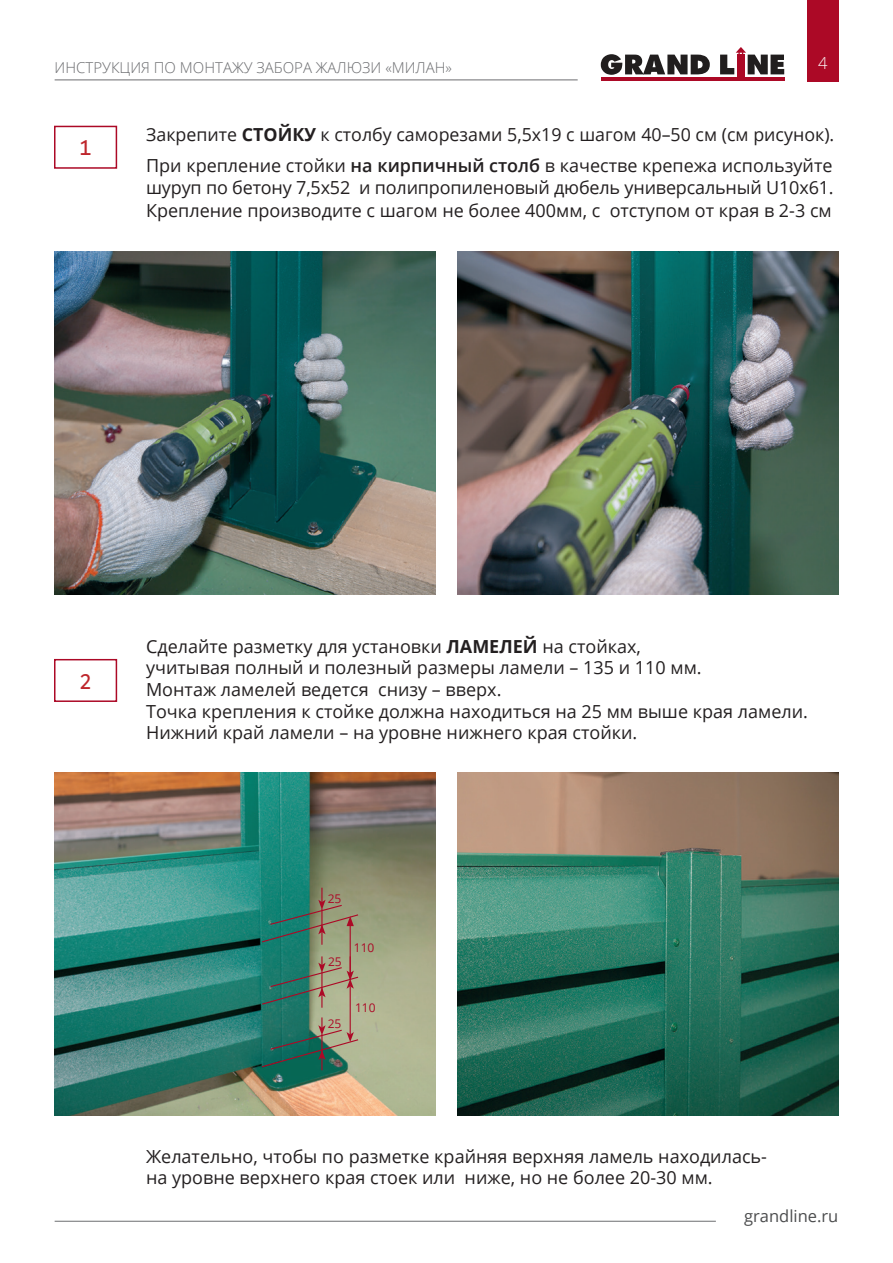
<style>
.page{position:relative;width:893px;height:1263px;background:#fff}
.page>*{position:absolute;margin:0;border:0;box-sizing:border-box;transform-origin:0 0}
.t1{font:21px "Red Ring";color:#be262c}
.t2{font:18px/21.6px "Open Sans";color:#231f20}
.t3{font:16.5px "Open Sans";color:#4b4c4d}
.t4{font:300 16.5px "Open Sans";color:#fff}
.t5{font:300 15px "Open Sans";color:#6c6d70}
.t6{font:12px "Open Sans";color:#ac0926}
.s1{font-weight:700}
.s2{font-weight:600}
</style>
<div class="page">
<div style="left:807px;top:0;width:31px;height:81px;background:#ac0926"></div>
<div style="left:737px;top:55px;width:7px;height:24px;background:#ac0926"></div>
<hr style="left:601px;top:77px;width:183px;height:3px;background:#ac0926">
<svg style="left:601px;top:54px;width:109px;height:21px"></svg>
<svg style="left:720px;top:47px;width:64px;height:27px"></svg>
<hr style="left:55px;top:80px;width:523px;height:1px;background:#6c6d70">
<hr style="left:55px;top:1221px;width:661px;height:1px;background:#6c6d70">
<img style="left:54px;top:251px;width:382px;height:343px">
<img style="left:54px;top:772px;width:382px;height:343px">
<img style="left:457px;top:251px;width:382px;height:343px">
<img style="left:457px;top:772px;width:382px;height:343px">
<div style="left:54px;top:126px;width:63px;height:43px;border:2px solid #ac0926"></div>
<div style="left:54px;top:659px;width:63px;height:43px;border:2px solid #ac0926"></div>
<hr style="left:350px;top:986px;width:1px;height:48px;background:#ac0926">
<hr style="left:350px;top:924px;width:1px;height:55px;background:#ac0926">
<svg style="left:261px;top:1017px;width:98px;height:53px;background:#4c7b6a"></svg>
<svg style="left:261px;top:956px;width:98px;height:52px;background:#658974"></svg>
<svg style="left:261px;top:888px;width:98px;height:57px;background:#578570"></svg>
<p class="t5" style="left:55px;top:58px;width:399px">ИНСТРУКЦИЯ ПО МОНТАЖУ ЗАБОРА ЖАЛЮЗИ «МИЛАН»</p>
<p class="t4" style="left:818px;top:52px;width:11px">4</p>
<p class="t1" style="left:80px;top:135px;width:13px">1</p>
<p class="t2" style="left:146px;top:118px;width:690px;line-height:31px">Закрепите <span class="s1">СТОЙКУ</span> к столбу саморезами 5,5х19 с шагом 40–50 см (см рисунок).<br>При крепление стойки <span class="s2">на кирпичный столб</span> в качестве крепежа используйте</p>
<p class="t2" style="left:146px;top:176px;width:689px;line-height:22.5px">шуруп по бетону 7,5х52 и полипропиленовый дюбель универсальный U10х61.<br>Крепление производите с шагом не более 400мм, с отступом от края в 2-3 см</p>
<p class="t1" style="left:80px;top:668px;width:13px">2</p>
<p class="t2" style="left:146px;top:635px;width:663px">Сделайте разметку для установки <span class="s1">ЛАМЕЛЕЙ</span> на стойках,<br>учитывая полный и полезный размеры ламели – 135 и 110 мм.<br>Монтаж ламелей ведется снизу – вверх.<br>Точка крепления к стойке должна находиться на 25 мм выше края ламели.<br>Нижний край ламели – на уровне нижнего края стойки.</p>
<p class="t6" style="left:328px;top:891px;width:15px">25</p>
<p class="t6" style="left:328px;top:953px;width:15px">25</p>
<p class="t6" style="left:354px;top:939px;width:22px">110</p>
<p class="t6" style="left:328px;top:1015px;width:15px">25</p>
<p class="t6" style="left:355px;top:1000px;width:22px">110</p>
<p class="t2" style="left:146px;top:1145px;width:622px">Желательно, чтобы по разметке крайняя верхняя ламель находилась&shy;на уровне верхнего края стоек или ниже, но не более 20-30 мм.</p>
<p class="t3" style="left:744px;top:1204px;width:96px">grandline.ru</p>
</div>
